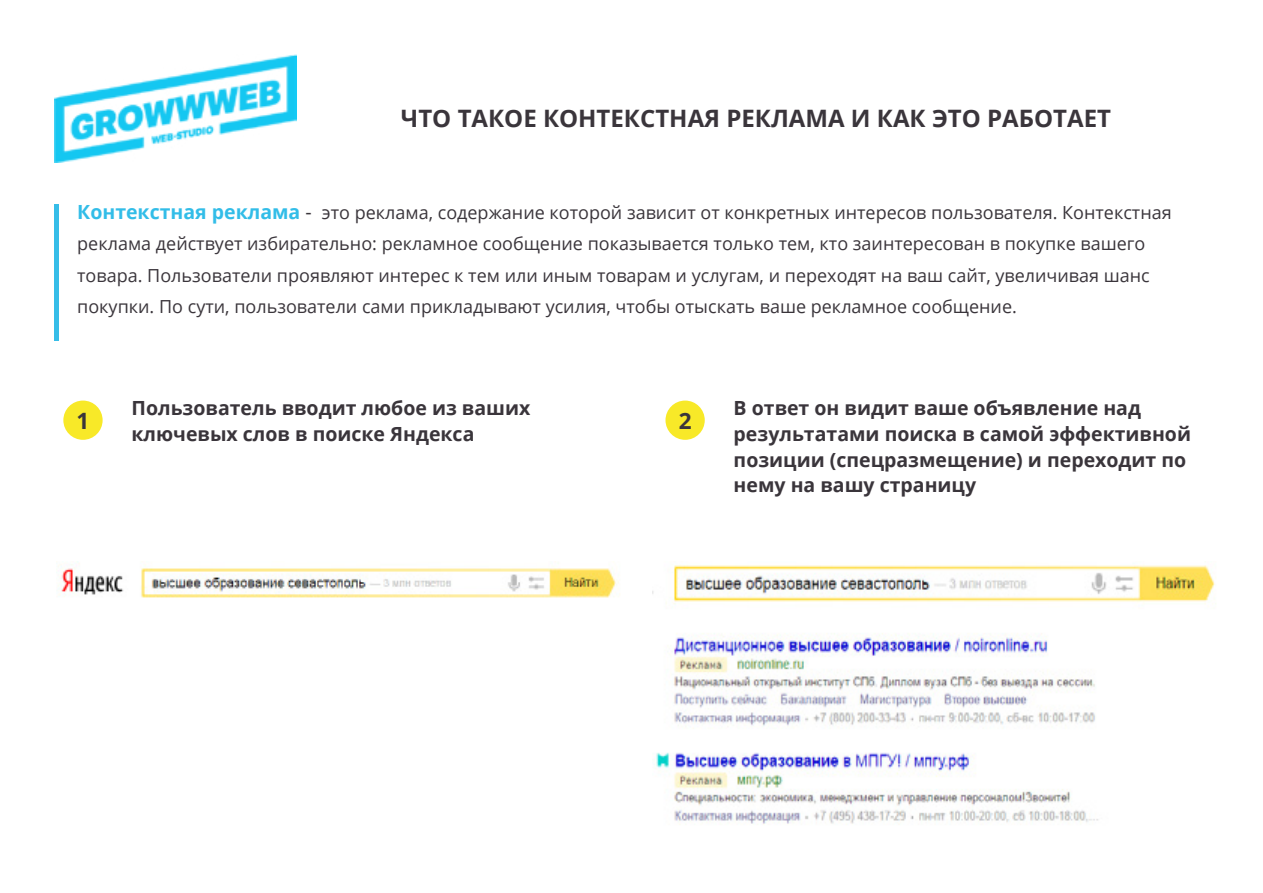
<style>
.page{position:relative;width:1263px;height:893px;background:#fff}
.page>*{position:absolute;margin:0;border:0;box-sizing:border-box;transform-origin:0 0}
.t1{font:700 24px "Open Sans";color:#3a353b}
.t2{font:700 22.5px "Open Sans";color:#3a353b}
.t3{font:700 19.5px/25.5px "Open Sans";color:#3a353b}
.t4{font:18px/31.5px "Open Sans";color:#3a353b}
.s1{font-weight:700;font-size:19.5px;color:#32bde8}
.s2{font-size:19.5px}
</style>
<div class="page">
<div style="left:54px;top:204px;width:5px;height:137px;background:#36bde8"></div>
<div style="left:63px;top:401px;width:40px;height:39px;background:#f8e928;border-radius:50%"></div>
<div style="left:665px;top:401px;width:40px;height:39px;background:#f8e928;border-radius:50%"></div>
<img style="left:58px;top:563px;width:561px;height:35px">
<img style="left:653px;top:565px;width:562px;height:260px">
<img style="left:54px;top:54px;width:243px;height:108px">
<h1 class="t1" style="left:401px;top:101px;width:711px">ЧТО ТАКОЕ КОНТЕКСТНАЯ РЕКЛАМА И КАК ЭТО РАБОТАЕТ</h1>
<p class="t4" style="left:77px;top:196px;width:1096px"><span class="s1">Контекстная реклама</span> <span class="s2">-</span> это реклама, содержание которой зависит от конкретных интересов пользователя. Контекстная реклама действует избирательно: рекламное сообщение показывается только тем, кто заинтересован в покупке вашего товара. Пользователи проявляют интерес к тем или иным товарам и услугам, и переходят на ваш сайт, увеличивая шанс покупки. По сути, пользователи сами прикладывают усилия, чтобы отыскать ваше рекламное сообщение.</p>
<p class="t3" style="left:131px;top:395px;width:400px">Пользователь вводит любое из ваших ключевых слов в поиске Яндекса</p>
<p class="t3" style="left:734px;top:395px;width:459px">В ответ он видит ваше объявление над результатами поиска в самой эффективной позиции (спецразмещение) и переходит по нему на вашу страницу</p>
<p class="t2" style="left:77px;top:405px;width:14px">1</p>
<p class="t2" style="left:679px;top:405px;width:14px">2</p>
</div>
